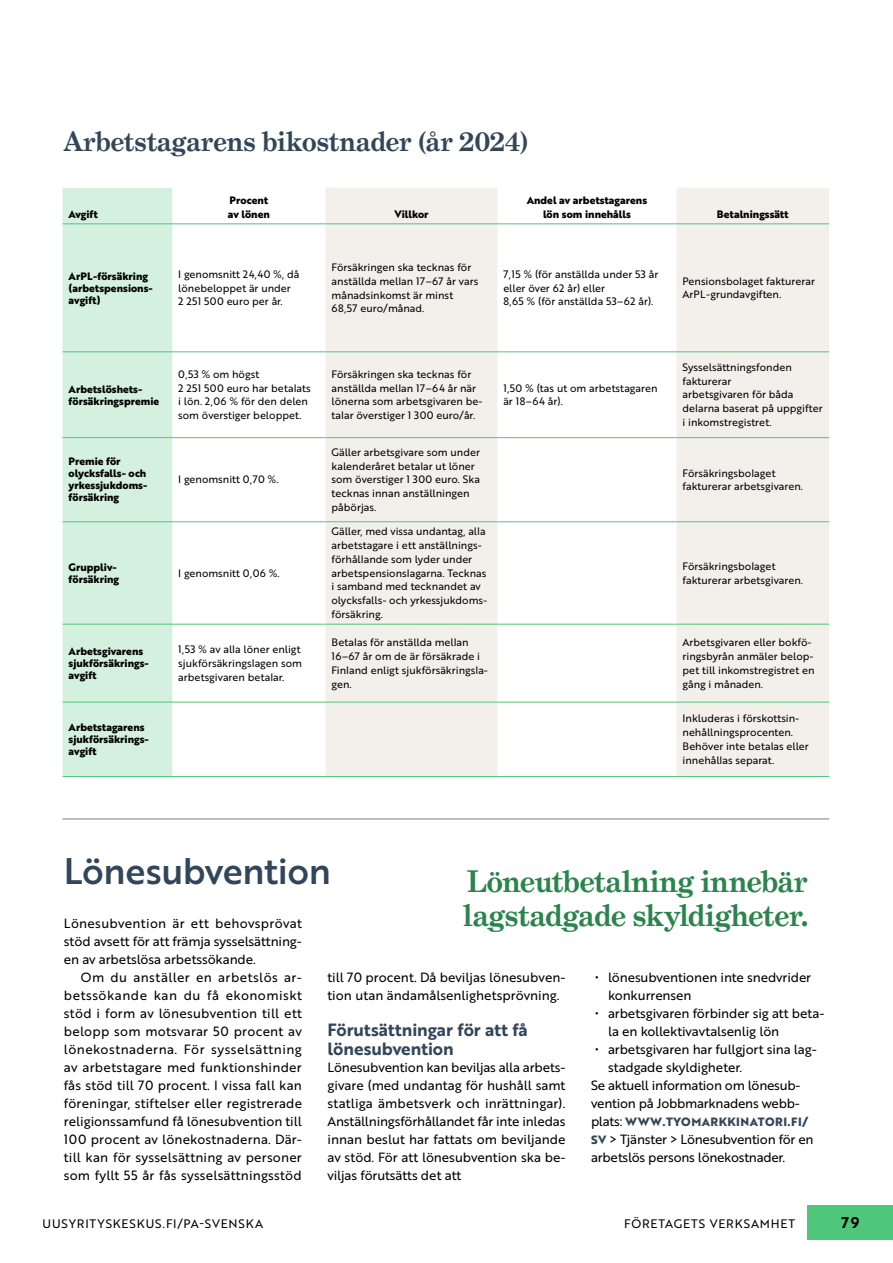
<style>
.page{position:relative;width:893px;height:1263px;background:#fff}
.page>*{position:absolute;margin:0;border:0;box-sizing:border-box;transform-origin:0 0}
._1_-_H2__Brother_24_Sininen{font:36px "Brother 1816 Medium";letter-spacing:-.01em;color:#32465a}
.t1{font:700 30px/34.5px "Grad";letter-spacing:-.005em;color:#2a844b}
._1_-_H3__Grad_18__sin{font:700 27px "Grad";color:#32465a}
._4_-_VÄLIOTSIKKO__Brother_11_5__sin{font:17.25px/18.8px "Brother 1816 Bold";color:#32465a}
.t2{font:15px "Brother 1816 Bold";color:#000}
._3_1__-_LEIPIS__Brother__SIS{font:13.05px/18px "Brother 1816 Regular";letter-spacing:-.005em;color:#000}
._3_1__-_LEIPIS__Brother__EI_SIS{font:13.05px/18px "Brother 1816 Regular";letter-spacing:-.01em;color:#000;text-align:justify}
._3_1__-_LEIPIS__Brother__EI_SIS__EI_TASAT{font:13.05px/18px "Brother 1816 Regular";letter-spacing:-.02em;color:#000}
.t3{font:12px "Brother 1816 Regular";letter-spacing:.07em;color:#000}
._3_1__-_LEIPIS__Brother__EI_SIS__EI_TASAT-2{font:700 11.7px "Brother 1816 Extra";letter-spacing:.04em;color:#32465a}
.t4{font:10.5px/13.8px "Brother 1816 Regular";color:#000}
.t5{font:700 10.5px/12px "Brother 1816 Extra";color:#000}
.s1{font-family:"Brother 1816 Regular";font-weight:400;font-size:13.05px;color:#000}
.s2{font-family:"Brother 1816 Extra";font-weight:700;font-size:11.7px;color:#32465a}
</style>
<div class="page">
<hr style="left:63px;top:818px;width:766px;height:1px;background:#7b7b7a">
<div style="left:808px;top:1205px;width:85px;height:34px;background:#4fc77b"></div>
<div style="left:63px;top:188px;width:109px;height:588px;background:#d3f1de"></div>
<svg style="left:326px;top:188px;width:503px;height:588px;fill:#f3f0ec"></svg>
<hr style="left:63px;top:223px;width:109px;height:1px;background:#4fc77b">
<hr style="left:172px;top:223px;width:154px;height:1px;background:#4fc77b">
<hr style="left:326px;top:223px;width:171px;height:1px;background:#4fc77b">
<hr style="left:497px;top:223px;width:180px;height:1px;background:#4fc77b">
<hr style="left:677px;top:223px;width:152px;height:1px;background:#4fc77b">
<hr style="left:63px;top:351px;width:109px;height:1px;background:#4fc77b">
<hr style="left:172px;top:351px;width:154px;height:1px;background:#4fc77b">
<hr style="left:326px;top:351px;width:171px;height:1px;background:#4fc77b">
<hr style="left:497px;top:351px;width:180px;height:1px;background:#4fc77b">
<hr style="left:677px;top:351px;width:152px;height:1px;background:#4fc77b">
<hr style="left:63px;top:437px;width:109px;height:1px;background:#4fc77b">
<hr style="left:172px;top:437px;width:154px;height:1px;background:#4fc77b">
<hr style="left:326px;top:437px;width:171px;height:1px;background:#4fc77b">
<hr style="left:497px;top:437px;width:180px;height:1px;background:#4fc77b">
<hr style="left:677px;top:437px;width:152px;height:1px;background:#4fc77b">
<hr style="left:63px;top:521px;width:109px;height:1px;background:#4fc77b">
<hr style="left:63px;top:624px;width:109px;height:1px;background:#4fc77b">
<hr style="left:63px;top:702px;width:109px;height:1px;background:#4fc77b">
<hr style="left:63px;top:776px;width:109px;height:1px;background:#4fc77b">
<hr style="left:172px;top:521px;width:154px;height:1px;background:#4fc77b">
<hr style="left:172px;top:624px;width:154px;height:1px;background:#4fc77b">
<hr style="left:172px;top:702px;width:154px;height:1px;background:#4fc77b">
<hr style="left:172px;top:776px;width:154px;height:1px;background:#4fc77b">
<hr style="left:326px;top:521px;width:171px;height:1px;background:#4fc77b">
<hr style="left:326px;top:624px;width:171px;height:1px;background:#4fc77b">
<hr style="left:326px;top:702px;width:171px;height:1px;background:#4fc77b">
<hr style="left:326px;top:776px;width:171px;height:1px;background:#4fc77b">
<hr style="left:497px;top:521px;width:180px;height:1px;background:#4fc77b">
<hr style="left:497px;top:624px;width:180px;height:1px;background:#4fc77b">
<hr style="left:497px;top:702px;width:180px;height:1px;background:#4fc77b">
<hr style="left:497px;top:776px;width:180px;height:1px;background:#4fc77b">
<hr style="left:677px;top:521px;width:152px;height:1px;background:#4fc77b">
<hr style="left:677px;top:624px;width:152px;height:1px;background:#4fc77b">
<hr style="left:677px;top:702px;width:152px;height:1px;background:#4fc77b">
<hr style="left:677px;top:776px;width:152px;height:1px;background:#4fc77b">
<h3 class="_1_-_H3__Grad_18__sin" style="left:64px;top:125px;width:466px">Arbetstagarens bikostnader (år 2024)</h3>
<p class="t5" style="left:69px;top:208px;width:31px">Avgift</p>
<p class="t5" style="left:228px;top:193px;width:44px;line-height:13.8px">Procent av lönen</p>
<p class="t5" style="left:394px;top:208px;width:36px">Villkor</p>
<p class="t5" style="left:527px;top:193px;width:122px;line-height:13.8px;text-align:center">Andel av arbetstagarens lön som innehålls</p>
<p class="t5" style="left:717px;top:208px;width:73px">Betalningssätt</p>
<p class="t5" style="left:69px;top:269px;width:86px">ArPL-försäkring (arbetspensions&shy;avgift)</p>
<p class="t4" style="left:178px;top:267px;width:123px">I genomsnitt 24,40 %, då lönebeloppet är under<br>2 251 500 euro per år.</p>
<p class="t4" style="left:332px;top:260px;width:148px">Försäkringen ska tecknas för anställda mellan 17–67 år vars månadsinkomst är minst<br>68,57 euro/månad.</p>
<p class="t4" style="left:503px;top:267px;width:156px">7,15 % (för anställda under 53 år eller över 62 år) eller<br>8,65 % (för anställda 53–62 år).</p>
<p class="t4" style="left:683px;top:274px;width:134px">Pensionsbolaget fakturerar<br>ArPL-grundavgiften.</p>
<p class="t5" style="left:69px;top:382px;width:92px">Arbetslöshets&shy;försäkringspremie</p>
<p class="t5" style="left:69px;top:455px;width:80px">Premie för olycksfalls- och yrkessjukdoms&shy;försäkring</p>
<p class="t4" style="left:178px;top:367px;width:134px">0,53 % om högst<br>2 251 500 euro har betalats i lön. 2,06 % för den delen som överstiger beloppet.</p>
<p class="t4" style="left:332px;top:367px;width:152px">Försäkringen ska tecknas för anställda mellan 17–64 år när lönerna som arbetsgivaren be&shy;talar överstiger 1 300 euro/år.</p>
<p class="t4" style="left:178px;top:472px;width:102px">I genomsnitt 0,70 %.</p>
<p class="t4" style="left:332px;top:445px;width:150px">Gäller arbetsgivare som under kalenderåret betalar ut löner som överstiger 1 300 euro. Ska tecknas innan anställningen påbörjas.</p>
<p class="t5" style="left:69px;top:561px;width:52px">Gruppliv&shy;försäkring</p>
<p class="t4" style="left:178px;top:566px;width:103px">I genomsnitt 0,06 %.</p>
<p class="t4" style="left:332px;top:524px;width:157px">Gäller, med vissa undantag, alla arbetstagare i ett anställnings&shy;förhållande som lyder under arbetspensionslagarna. Tecknas i samband med tecknandet av olycksfalls- och yrkessjukdoms&shy;försäkring.</p>
<p class="t4" style="left:503px;top:380px;width:156px">1,50 % (tas ut om arbetstagaren är 18–64 år).</p>
<p class="t4" style="left:683px;top:360px;width:142px">Sysselsättningsfonden fakturerar<br>arbetsgivaren för båda delarna baserat på uppgifter i inkomstregistret.</p>
<p class="t4" style="left:683px;top:465px;width:122px">Försäkringsbolaget fakturerar arbetsgivaren.</p>
<p class="t4" style="left:683px;top:559px;width:122px">Försäkringsbolaget fakturerar arbetsgivaren.</p>
<p class="t5" style="left:69px;top:645px;width:82px">Arbetsgivarens sjukförsäkrings&shy;avgift</p>
<p class="t4" style="left:178px;top:642px;width:125px;text-align:justify">1,53 % av alla löner enligt sjukförsäkringslagen som arbetsgivaren betalar.</p>
<p class="t4" style="left:332px;top:635px;width:158px">Betalas för anställda mellan<br>16–67 år om de är försäkrade i<br>Finland enligt sjukförsäkringsla&shy;gen.</p>
<p class="t4" style="left:683px;top:635px;width:133px">Arbetsgivaren eller bokfö&shy;ringsbyrån anmäler belop&shy;pet till inkomstregistret en gång i månaden.</p>
<p class="t5" style="left:69px;top:721px;width:82px">Arbetstagarens sjukförsäkrings&shy;avgift</p>
<p class="t4" style="left:683px;top:711px;width:128px">Inkluderas i förskottsin&shy;nehållningsprocenten.<br>Behöver inte betalas eller innehållas separat.</p>
<h2 class="_1_-_H2__Brother_24_Sininen" style="left:64px;top:843px;width:269px">Lönesubvention</h2>
<p class="_3_1__-_LEIPIS__Brother__EI_SIS" style="left:64px;top:914px;width:240px">Lönesubvention är ett behovsprövat stöd avsett för att främja sysselsättning&shy;en av arbetslösa arbetssökande.</p>
<p class="_3_1__-_LEIPIS__Brother__SIS" style="left:64px;top:968px;width:240px;text-align:justify;text-indent:17px">Om du anställer en arbetslös ar&shy;betssökande kan du få ekonomiskt stöd i form av lönesubvention till ett belopp som motsvarar 50 procent av lönekostnaderna. För sysselsättning av arbetstagare med funktionshinder fås stöd till 70 procent. I vissa fall kan föreningar, stiftelser eller registrerade religionssamfund få lönesubvention till 100 procent av lönekostnaderna. Där&shy;till kan för sysselsättning av personer som fyllt 55 år fås sysselsättningsstöd</p>
<p class="_3_1__-_LEIPIS__Brother__SIS" style="left:327px;top:968px;width:240px">till 70 procent. Då beviljas lönesubven&shy;tion utan ändamålsenlighetsprövning.</p>
<h2 class="t1" style="left:463px;top:864px;width:346px">Löneutbetalning innebär lagstadgade skyldigheter.</h2>
<p class="_3_1__-_LEIPIS__Brother__SIS" style="left:608px;top:968px;width:205px;text-indent:-13px">• lönesubventionen inte snedvrider konkurrensen</p>
<p class="_3_1__-_LEIPIS__Brother__SIS" style="left:608px;top:1004px;width:218px;text-indent:-13px">• arbetsgivaren förbinder sig att beta&shy;la en kollektivavtalsenlig lön</p>
<p class="_3_1__-_LEIPIS__Brother__SIS" style="left:608px;top:1040px;width:210px;text-indent:-13px">• arbetsgivaren har fullgjort sina lag&shy;stadgade skyldigheter.</p>
<p class="_3_1__-_LEIPIS__Brother__EI_SIS__EI_TASAT" style="left:591px;top:1076px;width:211px">Se aktuell information om lönesub&shy;vention på Jobbmarknadens webb-</p>
<p class="_3_1__-_LEIPIS__Brother__EI_SIS__EI_TASAT-2" style="left:591px;top:1113px;width:219px"><span class="s1">plats:</span> WWW.TYOMARKKINATORI.FI/</p>
<p class="_3_1__-_LEIPIS__Brother__EI_SIS__EI_TASAT" style="left:591px;top:1130px;width:224px"><span class="s2">SV</span> &gt; Tjänster &gt; Lönesubvention för en arbetslös persons lönekostnader.</p>
<p class="_4_-_VÄLIOTSIKKO__Brother_11_5__sin" style="left:327px;top:1020px;width:202px">Förutsättningar för att få lönesubvention</p>
<p class="_3_1__-_LEIPIS__Brother__EI_SIS" style="left:327px;top:1058px;width:240px">Lönesubvention kan beviljas alla arbets&shy;givare (med undantag för hushåll samt statliga ämbetsverk och inrättningar).<br>Anställningsförhållandet får inte inledas innan beslut har fattats om beviljande av stöd. För att lönesubvention ska be&shy;viljas förutsätts det att</p>
<p class="t3" style="left:43px;top:1215px;width:222px">UUSYRITYSKESKUS.FI/PA-SVENSKA</p>
<p class="t3" style="left:624px;top:1215px;width:173px">FÖRETAGETS VERKSAMHET</p>
<h3 class="t2" style="left:842px;top:1211px;width:19px">79</h3>
</div>
